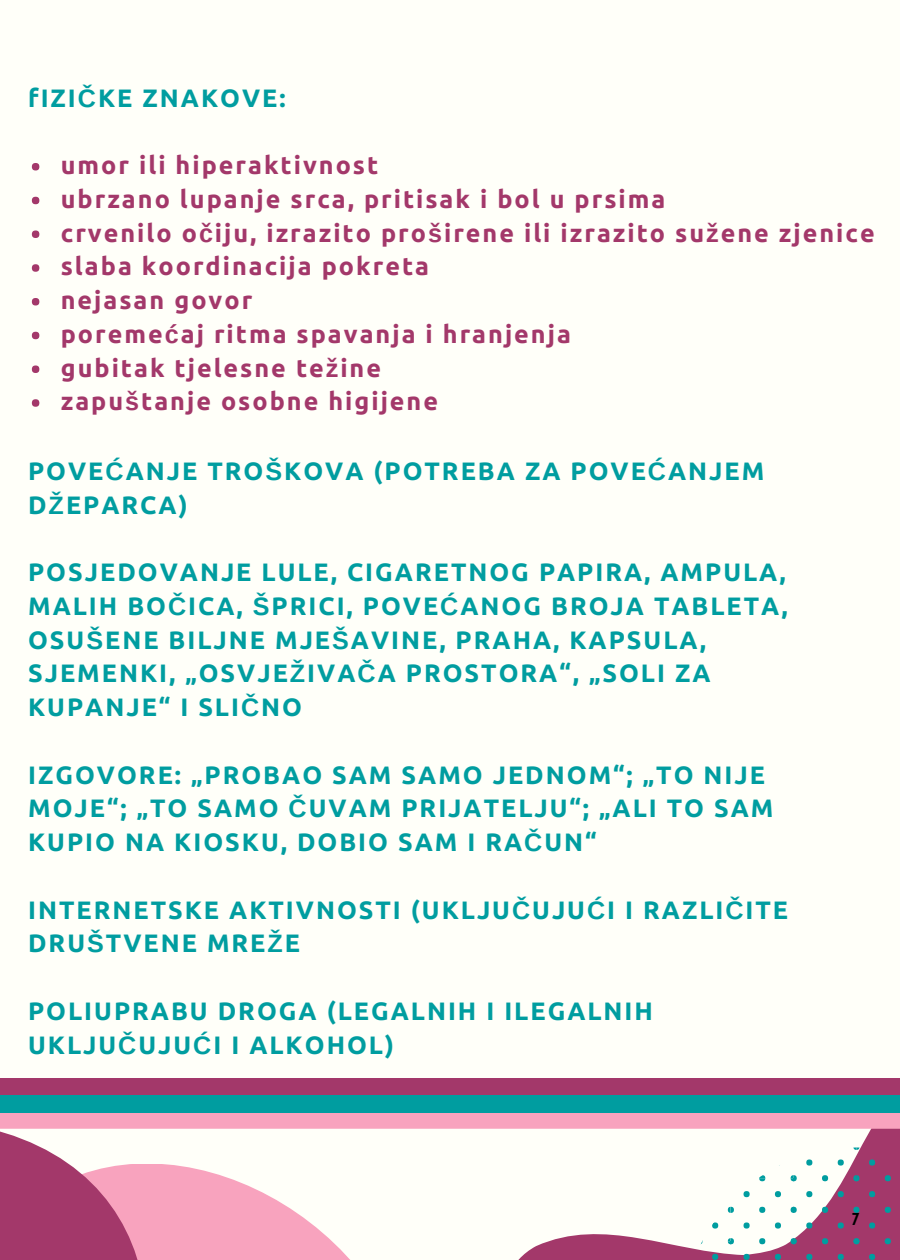
<style>
.page{position:relative;width:900px;height:1260px;background:#fffff9}
.page>*{position:absolute;margin:0;border:0;box-sizing:border-box;transform-origin:0 0}
.t1{font:700 25.25px/33.8px "Ubuntu";letter-spacing:.08em;color:#009da0}
.t2{font:700 25.25px/33.8px "Ubuntu";letter-spacing:.08em;color:#a3386a}
.t3{font:15px "Norwester";color:#000}
.s1{font-family:"Liberation Sans"}
</style>
<div class="page">
<svg style="left:518px;top:1129px;width:382px;height:131px"></svg>
<svg style="left:885px;top:1148px;width:6px;height:2px"></svg>
<div style="left:869px;top:1159px;width:6px;height:7px;background:#009da0;border-radius:50%"></div>
<svg style="left:885px;top:1207px;width:6px;height:6px"></svg>
<div style="left:869px;top:1222px;width:6px;height:7px;background:#009da0;border-radius:50%"></div>
<svg style="left:869px;top:1191px;width:6px;height:6px"></svg>
<svg style="left:885px;top:1175px;width:6px;height:6px"></svg>
<svg style="left:869px;top:1254px;width:6px;height:6px"></svg>
<svg style="left:885px;top:1238px;width:6px;height:6px"></svg>
<svg style="left:853px;top:1148px;width:6px;height:2px"></svg>
<svg style="left:822px;top:1148px;width:6px;height:2px"></svg>
<div style="left:806px;top:1159px;width:6px;height:7px;background:#009da0;border-radius:50%"></div>
<div style="left:838px;top:1159px;width:6px;height:7px;background:#009da0;border-radius:50%"></div>
<svg style="left:853px;top:1207px;width:6px;height:6px"></svg>
<svg style="left:822px;top:1207px;width:6px;height:6px"></svg>
<div style="left:806px;top:1222px;width:6px;height:7px;background:#009da0;border-radius:50%"></div>
<div style="left:838px;top:1222px;width:6px;height:7px;background:#009da0;border-radius:50%"></div>
<svg style="left:806px;top:1191px;width:6px;height:6px"></svg>
<svg style="left:838px;top:1191px;width:6px;height:6px"></svg>
<svg style="left:853px;top:1175px;width:6px;height:6px"></svg>
<svg style="left:822px;top:1175px;width:6px;height:6px"></svg>
<svg style="left:806px;top:1254px;width:6px;height:6px"></svg>
<svg style="left:838px;top:1254px;width:6px;height:6px"></svg>
<svg style="left:853px;top:1238px;width:6px;height:6px"></svg>
<svg style="left:822px;top:1238px;width:6px;height:6px"></svg>
<div style="left:775px;top:1159px;width:6px;height:7px;background:#fffff9;border-radius:50%"></div>
<svg style="left:791px;top:1207px;width:6px;height:6px"></svg>
<svg style="left:759px;top:1207px;width:6px;height:6px"></svg>
<div style="left:744px;top:1222px;width:6px;height:7px;background:#009da0;border-radius:50%"></div>
<div style="left:775px;top:1222px;width:6px;height:7px;background:#009da0;border-radius:50%"></div>
<svg style="left:744px;top:1191px;width:6px;height:6px"></svg>
<svg style="left:775px;top:1191px;width:6px;height:6px"></svg>
<svg style="left:791px;top:1175px;width:6px;height:6px"></svg>
<svg style="left:759px;top:1175px;width:6px;height:6px"></svg>
<svg style="left:744px;top:1254px;width:6px;height:6px"></svg>
<svg style="left:775px;top:1254px;width:6px;height:6px"></svg>
<svg style="left:791px;top:1238px;width:6px;height:6px"></svg>
<svg style="left:759px;top:1238px;width:6px;height:6px"></svg>
<svg style="left:728px;top:1207px;width:6px;height:6px"></svg>
<div style="left:712px;top:1222px;width:6px;height:7px;background:#009da0;border-radius:50%"></div>
<svg style="left:712px;top:1254px;width:6px;height:6px"></svg>
<svg style="left:728px;top:1238px;width:6px;height:6px"></svg>
<svg style="left:696px;top:1238px;width:7px;height:6px"></svg>
<svg style="left:0;top:1131px;width:350px;height:129px"></svg>
<div style="left:32px;top:163px;width:7px;height:7px;background:#a3386a;border-radius:50%"></div>
<div style="left:32px;top:197px;width:7px;height:7px;background:#a3386a;border-radius:50%"></div>
<div style="left:32px;top:230px;width:7px;height:8px;background:#a3386a;border-radius:50%"></div>
<div style="left:32px;top:264px;width:7px;height:8px;background:#a3386a;border-radius:50%"></div>
<div style="left:32px;top:298px;width:7px;height:7px;background:#a3386a;border-radius:50%"></div>
<div style="left:32px;top:332px;width:7px;height:7px;background:#a3386a;border-radius:50%"></div>
<div style="left:32px;top:365px;width:7px;height:8px;background:#a3386a;border-radius:50%"></div>
<div style="left:32px;top:399px;width:7px;height:8px;background:#a3386a;border-radius:50%"></div>
<div style="left:0;top:1078px;width:900px;height:18px;background:#a3386a"></div>
<div style="left:0;top:1096px;width:900px;height:17px;background:#009da0"></div>
<div style="left:0;top:1113px;width:900px;height:16px;background:#f8a3be"></div>
<p class="t1" style="left:28px;top:80px;width:259px">fIZI<span class="s1">Č</span>KE ZNAKOVE:</p>
<p class="t2" style="left:61px;top:148px;width:815px">umor ili hiperaktivnost<br>ubrzano lupanje srca, pritisak i bol u prsima<br>crvenilo o<span class="s1">č</span>iju, izrazito pro<span class="s1">š</span>irene ili izrazito su<span class="s1">ž</span>ene zjenice slaba koordinacija pokreta<br>nejasan govor<br>poreme<span class="s1">ć</span>aj ritma spavanja i hranjenja<br>gubitak tjelesne te<span class="s1">ž</span>ine<br>zapu<span class="s1">š</span>tanje osobne higijene</p>
<p class="t1" style="left:28px;top:454px;width:738px">POVE<span class="s1">Ć</span>ANJE TRO<span class="s1">Š</span>KOVA (POTREBA ZA POVE<span class="s1">Ć</span>ANJEM<br>D<span class="s1">Ž</span>EPARCA)</p>
<p class="t1" style="left:28px;top:555px;width:761px">POSJEDOVANJE LULE, CIGARETNOG PAPIRA, AMPULA, MALIH BO<span class="s1">Č</span>ICA, <span class="s1">Š</span>PRICI, POVE<span class="s1">Ć</span>ANOG BROJA TABLETA, OSU<span class="s1">Š</span>ENE BILJNE MJE<span class="s1">Š</span>AVINE, PRAHA, KAPSULA, SJEMENKI, „OSVJE<span class="s1">Ž</span>IVA<span class="s1">Č</span>A PROSTORA“, „SOLI ZA KUPANJE“ I SLI<span class="s1">Č</span>NO</p>
<p class="t1" style="left:28px;top:757px;width:747px">IZGOVORE: „PROBAO SAM SAMO JEDNOM“; „TO NIJE<br>MOJE“; „TO SAMO <span class="s1">Č</span>UVAM PRIJATELJU“; „ALI TO SAM<br>KUPIO NA KIOSKU, DOBIO SAM I RA<span class="s1">Č</span>UN“</p>
<p class="t1" style="left:28px;top:892px;width:762px">INTERNETSKE AKTIVNOSTI (UKLJU<span class="s1">Č</span>UJU<span class="s1">Ć</span>I I RAZLI<span class="s1">Č</span>ITE<br>DRU<span class="s1">Š</span>TVENE MRE<span class="s1">Ž</span>E</p>
<p class="t1" style="left:28px;top:994px;width:626px">POLIUPRABU DROGA (LEGALNIH I ILEGALNIH<br>UKLJU<span class="s1">Č</span>UJU<span class="s1">Ć</span>I I ALKOHOL)</p>
<p class="t3" style="left:852px;top:1212px;width:9px">7</p>
</div>
